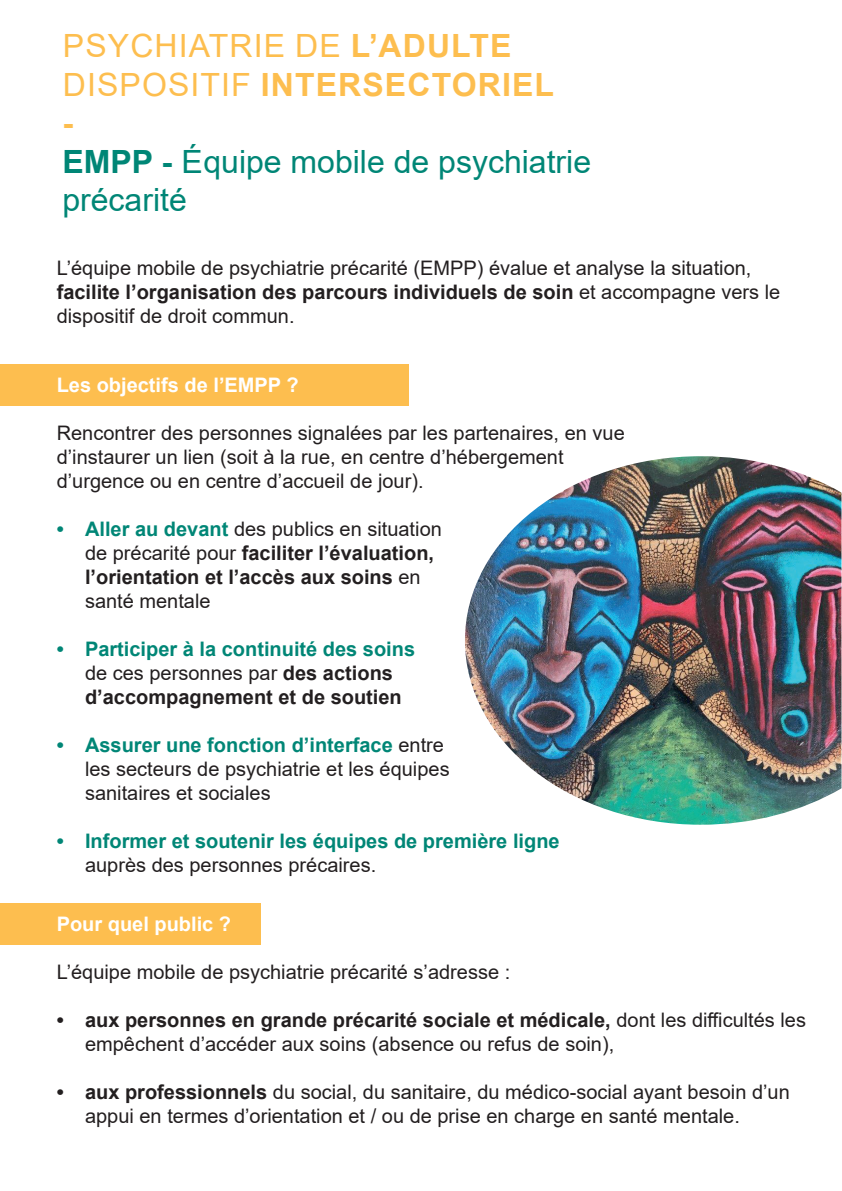
<style>
.page{position:relative;width:842px;height:1191px;background:#fff}
.page>*{position:absolute;margin:0;border:0;box-sizing:border-box;transform-origin:0 0}
.t1{font:32px/38.4px "Arial";color:#008676}
.t2{font:20px/24px "Arial";color:#231f20}
.t3{font:700 20px/24px "Arial";color:#231f20}
.t4{font:700 20px "Arial";color:#008676}
.t5{font:700 20px "Arial";color:#fff}
.s1{color:#fdbe4f}
.s2{font-weight:700;color:#fdbe4f}
.s3{font-weight:700}
.s4{color:#008676}
.s5{font-weight:400}
.s6{font-weight:700;color:#008676}
</style>
<div class="page">
<div style="left:0;top:364px;width:408px;height:41px;background:#fdbe4f"></div>
<div style="left:0;top:903px;width:261px;height:42px;background:#fdbe4f"></div>
<img style="left:465px;top:456px;width:376px;height:368px">
<h1 class="t1" style="left:62px;top:27px;width:530px"><span class="s1">PSYCHIATRIE DE</span> <span class="s2">L’ADULTE<br></span><span class="s1">DISPOSITIF</span> <span class="s2">INTERSECTORIEL<br>-<br></span><span class="s3">EMPP -</span> Équipe mobile de psychiatrie précarité</h1>
<p class="t2" style="left:57px;top:256px;width:725px">L’équipe mobile de psychiatrie précarité (EMPP) évalue et analyse la situation, <span class="s3">facilite l’organisation des parcours individuels de soin</span> et accompagne vers le dispositif de droit commun.</p>
<p class="t5" style="left:57px;top:370px;width:243px">Les objectifs de l’EMPP ?</p>
<p class="t2" style="left:57px;top:420px;width:570px">Rencontrer des personnes signalées par les partenaires, en vue d’instaurer un lien (soit à la rue, en centre d’hébergement d’urgence ou en centre d’accueil de jour).</p>
<p class="t3" style="left:85px;top:517px;width:358px;text-indent:-28px"><span class="s4">• Aller au devant</span> <span class="s5">des publics en situation de précarité pour</span> faciliter l’évaluation, l’orientation et l’accès aux soins <span class="s5">en santé mentale</span></p>
<p class="t3" style="left:85px;top:637px;width:332px;text-indent:-28px"><span class="s4">• Participer à la continuité des soins </span><span class="s5">de ces personnes par</span> des actions d’accompagnement et de soutien</p>
<p class="t2" style="left:85px;top:732px;width:366px;text-indent:-28px"><span class="s6">• Assurer une fonction d’interface</span> entre les secteurs de psychiatrie et les équipes sanitaires et sociales</p>
<p class="t4" style="left:57px;top:826px;width:504px">• Informer et soutenir les équipes de première ligne</p>
<p class="t2" style="left:85px;top:852px;width:293px">auprès des personnes précaires.</p>
<p class="t5" style="left:57px;top:909px;width:176px">Pour quel public ?</p>
<p class="t2" style="left:57px;top:959px;width:455px">L’équipe mobile de psychiatrie précarité s’adresse :</p>
<p class="t2" style="left:85px;top:1007px;width:722px;text-indent:-28px"><span class="s3">• aux personnes en grande précarité sociale et médicale,</span> dont les difficultés les empêchent d’accéder aux soins (absence ou refus de soin),</p>
<p class="t2" style="left:85px;top:1079px;width:706px;text-indent:-28px"><span class="s3">• aux professionnels</span> du social, du sanitaire, du médico-social ayant besoin d’un appui en termes d’orientation et / ou de prise en charge en santé mentale.</p>
</div>
